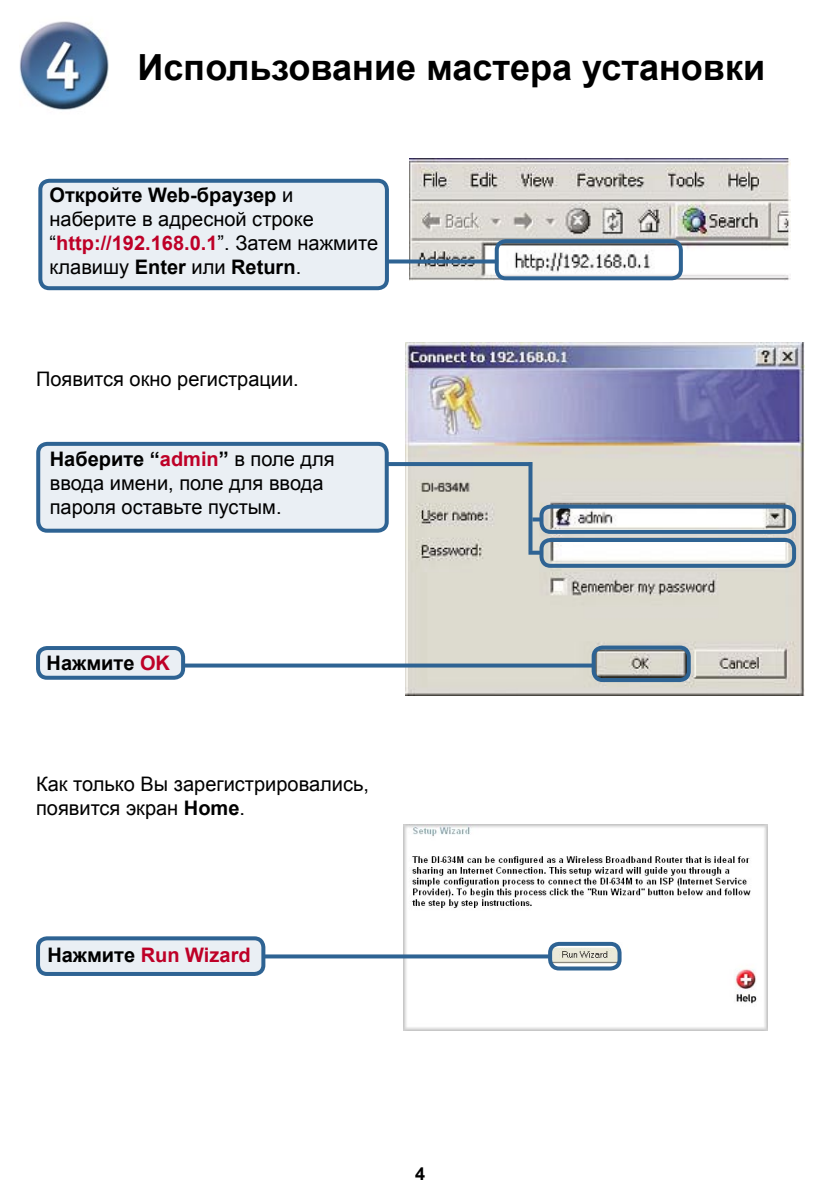
<style>
.page{position:relative;width:840px;height:1191px;background:#fff}
.page>*{position:absolute;margin:0;border:0;box-sizing:border-box;transform-origin:0 0}
.t1{font:700 36px "Arial";color:#000}
.t2{font:20px/24px "Arial";color:#000}
.t3{font:700 20px "Arial";color:#be0027}
.t4{font:700 20px "Arial";color:#000}
.t5{font:700 18px "Arial";color:#000}
.s1{font-weight:700}
.s2{font-weight:700;color:#be0027}
.s3{color:#be0027}
.s4{color:#000}
</style>
<div class="page">
<img style="left:409px;top:158px;width:381px;height:122px">
<img style="left:405px;top:342px;width:398px;height:353px">
<svg style="left:390px;top:259px;width:102px;height:4px"></svg>
<svg style="left:38px;top:178px;width:352px;height:110px;background:#dce4ec"></svg>
<svg style="left:492px;top:237px;width:192px;height:41px"></svg>
<hr style="left:354px;top:462px;width:178px;height:4px;background:#2e6393">
<svg style="left:528px;top:466px;width:4px;height:84px"></svg>
<svg style="left:528px;top:550px;width:4px;height:4px"></svg>
<svg style="left:36px;top:441px;width:354px;height:89px;background:#dbe4ec"></svg>
<svg style="left:532px;top:502px;width:265px;height:64px"></svg>
<img style="left:19px;top:21px;width:90px;height:89px">
<svg style="left:187px;top:663px;width:402px;height:4px;background:#48759e"></svg>
<svg style="left:589px;top:643px;width:103px;height:37px;background:#a3acaf"></svg>
<svg style="left:36px;top:646px;width:151px;height:32px;background:#bfcfdd"></svg>
<img style="left:403px;top:825px;width:364px;height:205px">
<svg style="left:546px;top:940px;width:77px;height:28px"></svg>
<svg style="left:267px;top:954px;width:282px;height:4px"></svg>
<svg style="left:36px;top:936px;width:231px;height:38px;background:#c7d5e2"></svg>
<p class="t1" style="left:138px;top:44px;width:628px">Использование мастера установки</p>
<p class="t2" style="left:50px;top:184px;width:330px"><span class="s1">Откройте Web-браузер</span> и наберите в адресной строке “<span class="s2">http://192.168.0.1</span>”. Затем нажмите клавишу <span class="s1">Enter</span> или <span class="s1">Return</span>.</p>
<p class="t2" style="left:36px;top:367px;width:264px">Появится окно регистрации.</p>
<p class="t2" style="left:50px;top:447px;width:286px"><span class="s1">Наберите “</span><span class="s2">admin</span><span class="s1">”</span> в поле для ввода имени, поле для ввода пароля оставьте пустым.</p>
<p class="t4" style="left:47px;top:650px;width:125px">Нажмите <span class="s3">OK</span></p>
<p class="t2" style="left:36px;top:772px;width:334px">Как только Вы зарегистрировались, появится экран <span class="s1">Home</span>.</p>
<p class="t3" style="left:47px;top:942px;width:205px"><span class="s4">Нажмите</span> Run Wizard</p>
<p class="t5" style="left:415px;top:1161px;width:12px">4</p>
</div>
